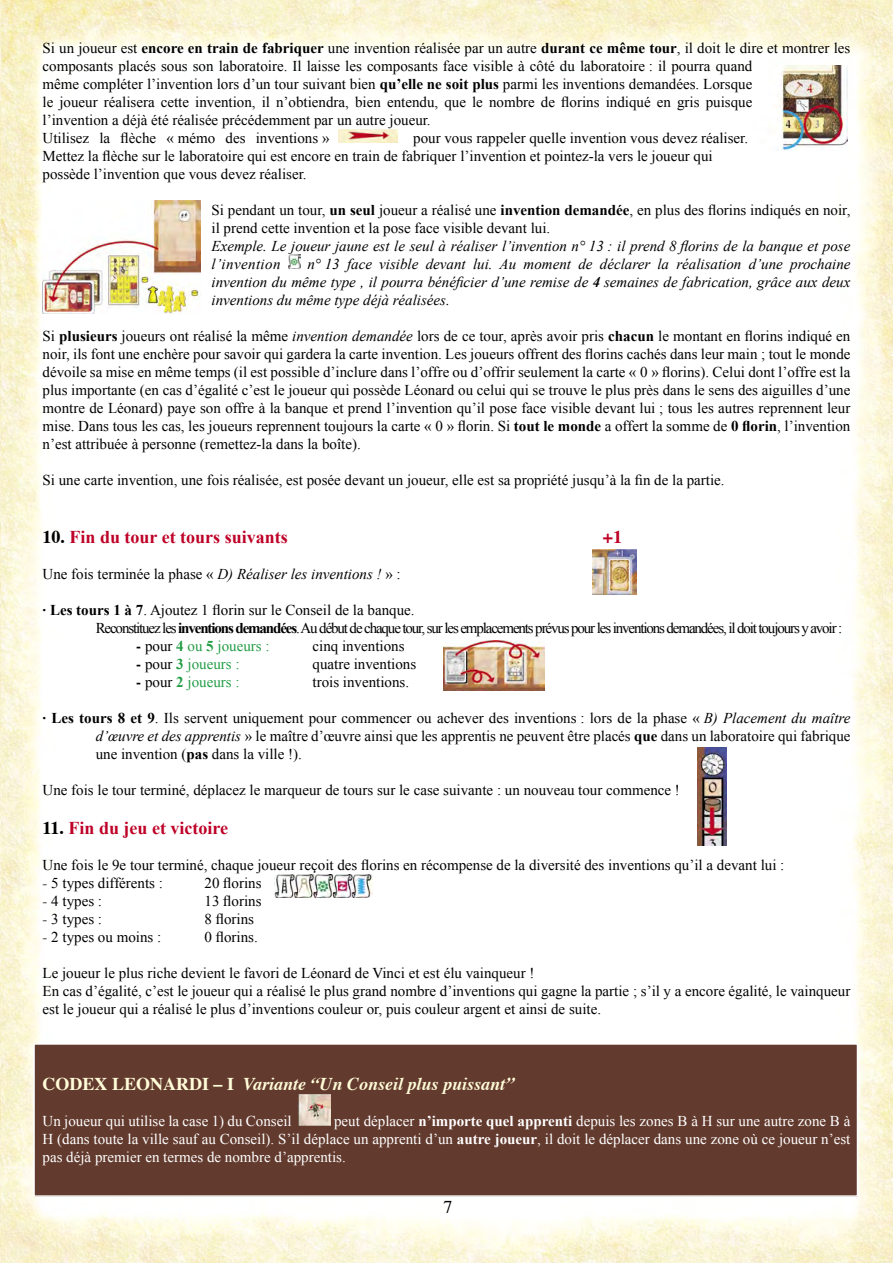
<style>
.page{position:relative;width:893px;height:1263px;background:#fff}
.page>*{position:absolute;margin:0;border:0;box-sizing:border-box;transform-origin:0 0}
.Normale{font:700 18px "Times New Roman";color:#be0027}
.Titolo_5{font:italic 700 18px "Times";color:#fffcd8}
.Normale-2{font:700 18px "Times";color:#be0027}
.t1{font:18px "Times";color:#000}
.Corpo_del_testo_2{font:15px/18px "Times New Roman";color:#000}
.heading_1{font:italic 15px/18px "Times New Roman";color:#000}
.t2{font:15px/18px "Times New Roman";color:#fff;text-align:justify}
.Normale-3{font:15px "Times New Roman";color:#000}
.Corpo_del_testo_2-2{font:15px "Times New Roman";letter-spacing:-.075em;color:#000}
.Normale-4{font:15px "Times New Roman";color:#239d46}
.s1{font-weight:700}
.s2{font-style:italic}
.s3{font-family:"Times";color:#000}
.s4{font-family:"Times";font-weight:700;color:#000}
.s5{color:#000}
.s6{font-family:"Times"}
.s7{font-style:normal}
</style>
<div class="page">
<img style="left:0;top:0;width:893px;height:1263px">
<div style="left:34px;top:1044px;width:823px;height:152px;background:#633a2e"></div>
<div style="left:33px;top:1043px;width:825px;height:154px;border:2px solid #fff"></div>
<img style="left:593px;top:550px;width:44px;height:45px">
<img style="left:752px;top:66px;width:95px;height:85px">
<img style="left:339px;top:129px;width:58px;height:14px">
<img style="left:43px;top:201px;width:158px;height:112px">
<img style="left:288px;top:255px;width:12px;height:14px">
<img style="left:443px;top:640px;width:102px;height:51px">
<img style="left:697px;top:747px;width:29px;height:98px">
<img style="left:298px;top:1094px;width:32px;height:32px">
<img style="left:274px;top:874px;width:98px;height:23px">
<p class="Corpo_del_testo_2" style="left:43px;top:39px;width:809px">Si un joueur est <span class="s1">encore en train de fabriquer</span> une invention réalisée par un autre <span class="s1">durant ce même tour</span>, il doit le dire et montrer les composants placés sous son laboratoire. Il laisse les composants face visible à côté du laboratoire : il pourra quand<br>même compléter l’invention lors d’un tour suivant bien <span class="s1">qu’elle ne soit plus</span> parmi les inventions demandées. Lorsque<br>le joueur réalisera cette invention, il n’obtiendra, bien entendu, que le nombre de florins indiqué en gris puisque<br>l’invention a déjà été réalisée précédemment par un autre joueur.</p>
<p class="Corpo_del_testo_2" style="left:43px;top:129px;width:289px">Utilisez la flèche « mémo des inventions »</p>
<p class="Corpo_del_testo_2" style="left:43px;top:129px;width:707px;text-indent:371px">pour vous rappeler quelle invention vous devez réaliser.<br>Mettez la flèche sur le laboratoire qui est encore en train de fabriquer l’invention et pointez-la vers le joueur qui possède l’invention que vous devez réaliser.</p>
<p class="Corpo_del_testo_2" style="left:212px;top:201px;width:640px">Si pendant un tour, <span class="s1">un seul</span> joueur a réalisé une <span class="s1">invention demandée</span>, en plus des florins indiqués en noir, il prend cette invention et la pose face visible devant lui.</p>
<p class="heading_1" style="left:212px;top:237px;width:640px">Exemple. Le joueur jaune est le seul à réaliser l’invention n° 13 : il prend 8 florins de la banque et pose l’invention</p>
<p class="heading_1" style="left:212px;top:255px;width:640px;text-align:justify;text-indent:96px">n° 13 face visible devant lui. Au moment de déclarer la réalisation d’une prochaine invention du même type , il pourra bénéficier d’une remise de <span class="s1">4</span> semaines de fabrication, grâce aux deux inventions du même type déjà réalisées.</p>
<p class="Corpo_del_testo_2" style="left:43px;top:327px;width:809px;text-align:justify">Si <span class="s1">plusieurs</span> joueurs ont réalisé la même <span class="s2">invention demandée</span> lors de ce tour, après avoir pris <span class="s1">chacun</span> le montant en florins indiqué en noir, ils font une enchère pour savoir qui gardera la carte invention. Les joueurs offrent des florins cachés dans leur main ; tout le monde dévoile sa mise en même temps (il est possible d’inclure dans l’offre ou d’offrir seulement la carte « 0 » florins). Celui dont l’offre est la plus importante (en cas d’égalité c’est le joueur qui possède Léonard ou celui qui se trouve le plus près dans le sens des aiguilles d’une montre de Léonard) paye son offre à la banque et prend l’invention qu’il pose face visible devant lui ; tous les autres reprennent leur mise. Dans tous les cas, les joueurs reprennent toujours la carte « 0 » florin. Si <span class="s1">tout le monde</span> a offert la somme de <span class="s1">0 florin</span>, l’invention n’est attribuée à personne (remettez-la dans la boîte).</p>
<p class="Corpo_del_testo_2" style="left:43px;top:471px;width:684px">Si une carte invention, une fois réalisée, est posée devant un joueur, elle est sa propriété jusqu’à la fin de la partie.</p>
<p class="Normale" style="left:43px;top:526px;width:247px"><span class="s3">10.</span> Fin du tour et tours suivants</p>
<p class="Normale-2" style="left:603px;top:519px;width:21px">+1</p>
<p class="Normale-3" style="left:43px;top:565px;width:360px">Une fois terminée la phase « <span class="s2">D) Réaliser les inventions !</span> » :</p>
<p class="Corpo_del_testo_2" style="left:43px;top:600px;width:374px"><span class="s1">· Les tours 1 à 7</span>. Ajoutez 1 florin sur le Conseil de la banque.</p>
<p class="Corpo_del_testo_2-2" style="left:96px;top:619px;width:748px">Reconstituez les <span class="s1">inventions demandées</span>. Au début de chaque tour, sur les emplacements prévus pour les inventions demandées, il doit toujours y avoir :</p>
<p class="Normale-4" style="left:136px;top:637px;width:135px"><span class="s4">-</span> <span class="s5">pour</span> <span class="s1">4</span> ou <span class="s1">5</span> joueurs :</p>
<p class="Normale-3" style="left:313px;top:637px;width:94px">cinq inventions</p>
<p class="Normale-4" style="left:136px;top:655px;width:105px"><span class="s4">-</span> <span class="s5">pour</span> <span class="s1">3</span> joueurs :</p>
<p class="Normale-3" style="left:313px;top:655px;width:105px">quatre inventions</p>
<p class="Normale-4" style="left:136px;top:673px;width:105px"><span class="s4">-</span> <span class="s5">pour</span> <span class="s1">2</span> joueurs :</p>
<p class="Normale-3" style="left:313px;top:673px;width:98px">trois inventions.</p>
<p class="Corpo_del_testo_2" style="left:96px;top:708px;width:756px;text-align:justify;text-indent:-53px"><span class="s1">· Les tours 8 et 9</span>. Ils servent uniquement pour commencer ou achever des inventions : lors de la phase « <span class="s2">B) Placement du maître d’œuvre et des apprentis</span> » le maître d’œuvre ainsi que les apprentis ne peuvent être placés <span class="s1">que</span> dans un laboratoire qui fabrique une invention (<span class="s1">pas</span> dans la ville !).</p>
<p class="Corpo_del_testo_2" style="left:43px;top:780px;width:639px">Une fois le tour terminé, déplacez le marqueur de tours sur le case suivante : un nouveau tour commence !</p>
<p class="Normale" style="left:43px;top:818px;width:187px"><span class="s3">11.</span> Fin du jeu et victoire</p>
<p class="Corpo_del_testo_2" style="left:43px;top:856px;width:743px">Une fois le 9e tour terminé, chaque joueur reçoit des florins en récompense de la diversité des inventions qu’il a devant lui :</p>
<p class="Normale-3" style="left:43px;top:874px;width:122px"><span class="s6">-</span> 5 types différents :</p>
<p class="Normale-3" style="left:205px;top:874px;width:59px">20 florins</p>
<p class="Normale-3" style="left:43px;top:892px;width:61px"><span class="s6">-</span> 4 types :</p>
<p class="Normale-3" style="left:205px;top:892px;width:59px">13 florins</p>
<p class="Normale-3" style="left:43px;top:910px;width:61px"><span class="s6">-</span> 3 types :</p>
<p class="Normale-3" style="left:205px;top:910px;width:51px">8 florins</p>
<p class="Normale-3" style="left:43px;top:928px;width:120px"><span class="s6">-</span> 2 types ou moins :</p>
<p class="Normale-3" style="left:205px;top:928px;width:55px">0 florins.</p>
<p class="Corpo_del_testo_2" style="left:43px;top:964px;width:493px">Le joueur le plus riche devient le favori de Léonard de Vinci et est élu vainqueur !</p>
<p class="Corpo_del_testo_2" style="left:43px;top:982px;width:809px">En cas d’égalité, c’est le joueur qui a réalisé le plus grand nombre d’inventions qui gagne la partie ; s’il y a encore égalité, le vainqueur est le joueur qui a réalisé le plus d’inventions couleur or, puis couleur argent et ainsi de suite.</p>
<p class="Titolo_5" style="left:43px;top:1067px;width:473px"><span class="s7">CODEX LEONARDI – I</span> Variante “Un Conseil plus puissant”</p>
<p class="t2" style="left:43px;top:1111px;width:251px">Un joueur qui utilise la case 1) du Conseil</p>
<p class="t2" style="left:43px;top:1111px;width:809px;text-indent:292px">peut déplacer <span class="s1">n’importe quel apprenti</span> depuis les zones B à H sur une autre zone B à H (dans toute la ville sauf au Conseil). S’il déplace un apprenti d’un <span class="s1">autre joueur</span>, il doit le déplacer dans une zone où ce joueur n’est pas déjà premier en termes de nombre d’apprentis.</p>
<p class="t1" style="left:443px;top:1190px;width:10px">7</p>
</div>
